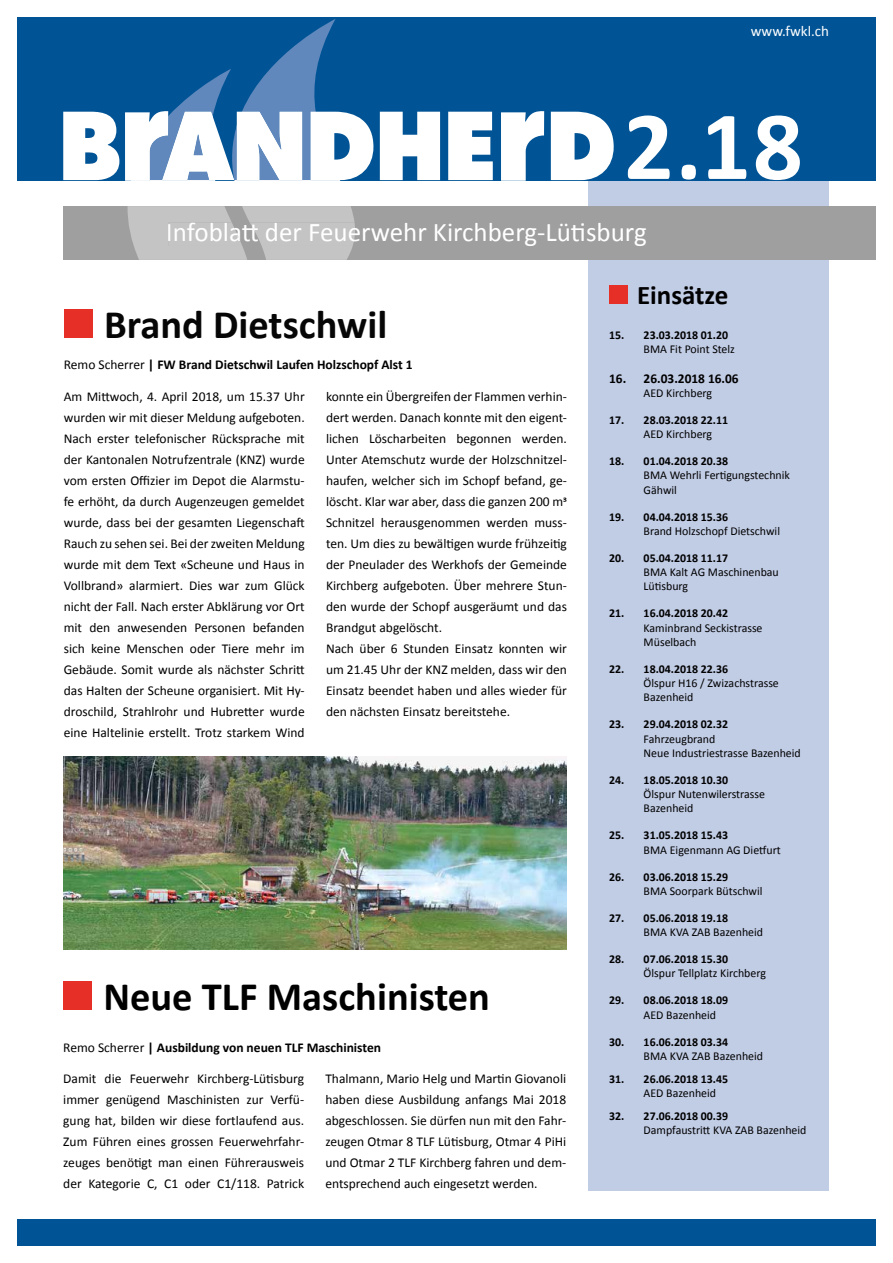
<style>
.page{position:relative;width:893px;height:1263px;background:#fff}
.page>*{position:absolute;margin:0;border:0;box-sizing:border-box;transform-origin:0 0}
.t1{font:700 98.55px "Calibri";color:#fff}
.t2{font:700 40.5px "Calibri";color:#000}
.t3{font:700 40.5px "Calibri";color:#070606}
.t4{font:27px "Calibri";color:#fff}
.t5{font:700 27px "Calibri";color:#000}
.t6{font:15px "Calibri";color:#fff}
.t7{font:13.5px/21px "Calibri";color:#000;text-align:justify}
.t8{font:700 13.5px "Calibri";color:#000}
.t9{font:12px/14.2px "Calibri";color:#000}
.t10{font:700 12px "Calibri";color:#000}
.s1{font-weight:400}
</style>
<div class="page">
<div style="left:17px;top:1219px;width:859px;height:27px;background:#005496"></div>
<div style="left:588px;top:26px;width:241px;height:1164px;background:#c1cce5"></div>
<div style="left:17px;top:17px;width:859px;height:163px;background:#005496"></div>
<div style="left:64px;top:206px;width:812px;height:54px;background:#9f9f9f"></div>
<svg style="left:63px;top:112px;width:56px;height:68px;background:#dbe6f0"></svg>
<svg style="left:380px;top:112px;width:60px;height:68px"></svg>
<svg style="left:448px;top:112px;width:45px;height:68px;background:#e1eaf2"></svg>
<svg style="left:551px;top:112px;width:63px;height:68px"></svg>
<svg style="left:501px;top:111px;width:43px;height:70px"></svg>
<svg style="left:125px;top:19px;width:248px;height:241px"></svg>
<img style="left:63px;top:756px;width:504px;height:193px">
<div style="left:64px;top:309px;width:28px;height:29px;background:#e63027"></div>
<div style="left:63px;top:981px;width:29px;height:29px;background:#e63027"></div>
<div style="left:609px;top:285px;width:19px;height:19px;background:#e63027"></div>
<p class="t6" style="left:751px;top:22px;width:80px">www.fwkl.ch</p>
<h1 class="t1" style="left:624px;top:85px;width:181px">2.18</h1>
<h3 class="t4" style="left:166px;top:215px;width:482px">Infoblatt der Feuerwehr Kirchberg-Lütisburg</h3>
<h2 class="t3" style="left:104px;top:299px;width:285px">Brand Dietschwil</h2>
<p class="t8" style="left:64px;top:356px;width:350px"><span class="s1">Remo Scherrer</span> | FW Brand Dietschwil Laufen Holzschopf Alst 1</p>
<p class="t7" style="left:64px;top:386px;width:242px">Am Mittwoch, 4. April 2018, um 15.37 Uhr wurden wir mit dieser Meldung aufgeboten.<br>Nach erster telefonischer Rücksprache mit der Kantonalen Notrufzentrale (KNZ) wurde vom ersten Offizier im Depot die Alarmstu&shy;fe erhöht, da durch Augenzeugen gemeldet wurde, dass bei der gesamten Liegenschaft Rauch zu sehen sei. Bei der zweiten Meldung wurde mit dem Text «Scheune und Haus in Vollbrand» alarmiert. Dies war zum Glück nicht der Fall. Nach erster Abklärung vor Ort mit den anwesenden Personen befanden sich keine Menschen oder Tiere mehr im Gebäude. Somit wurde als nächster Schritt das Halten der Scheune organisiert. Mit Hy&shy;droschild, Strahlrohr und Hubretter wurde eine Haltelinie erstellt. Trotz starkem Wind</p>
<p class="t7" style="left:326px;top:386px;width:242px;text-align:left">konnte ein Übergreifen der Flammen verhin&shy;dert werden. Danach konnte mit den eigent&shy;lichen Löscharbeiten begonnen werden.<br>Unter Atemschutz wurde der Holzschnitzel&shy;haufen, welcher sich im Schopf befand, ge&shy;löscht. Klar war aber, dass die ganzen 200 m3<br>Schnitzel herausgenommen werden muss&shy;ten. Um dies zu bewältigen wurde frühzeitig der Pneulader des Werkhofs der Gemeinde Kirchberg aufgeboten. Über mehrere Stun&shy;den wurde der Schopf ausgeräumt und das Brandgut abgelöscht.<br>Nach über 6 Stunden Einsatz konnten wir um 21.45 Uhr der KNZ melden, dass wir den Einsatz beendet haben und alles wieder für den nächsten Einsatz bereitstehe.</p>
<h2 class="t2" style="left:104px;top:971px;width:388px">Neue TLF Maschinisten</h2>
<p class="t8" style="left:63px;top:1039px;width:319px"><span class="s1">Remo Scherrer</span> | Ausbildung von neuen TLF Maschinisten</p>
<p class="t7" style="left:63px;top:1068px;width:242px">Damit die Feuerwehr Kirchberg-Lütisburg immer genügend Maschinisten zur Verfü&shy;gung hat, bilden wir diese fortlaufend aus.<br>Zum Führen eines grossen Feuerwehrfahr&shy;zeuges benötigt man einen Führerausweis der Kategorie C, C1 oder C1/118. Patrick</p>
<p class="t7" style="left:325px;top:1068px;width:242px">Thalmann, Mario Helg und Martin Giovanoli haben diese Ausbildung anfangs Mai 2018 abgeschlossen. Sie dürfen nun mit den Fahr&shy;zeugen Otmar 8 TLF Lütisburg, Otmar 4 PiHi und Otmar 2 TLF Kirchberg fahren und dem&shy;entsprechend auch eingesetzt werden.</p>
<h3 class="t5" style="left:637px;top:278px;width:93px">Einsätze</h3>
<p class="t10" style="left:609px;top:328px;width:120px">15. 23.03.2018 01.20</p>
<p class="t9" style="left:644px;top:342px;width:93px">BMA Fit Point Stelz</p>
<p class="t8" style="left:609px;top:370px;width:131px">16. 26.03.2018 16.06</p>
<p class="t9" style="left:644px;top:386px;width:70px">AED Kirchberg</p>
<p class="t10" style="left:609px;top:412px;width:120px">17. 28.03.2018 22.11</p>
<p class="t9" style="left:644px;top:427px;width:70px">AED Kirchberg</p>
<p class="t10" style="left:609px;top:454px;width:120px">18. 01.04.2018 20.38</p>
<p class="t9" style="left:644px;top:468px;width:148px">BMA Wehrli Fertigungstechnik<br>Gähwil</p>
<p class="t10" style="left:609px;top:509px;width:120px">19. 04.04.2018 15.36</p>
<p class="t9" style="left:644px;top:524px;width:138px">Brand Holzschopf Dietschwil</p>
<p class="t10" style="left:609px;top:550px;width:120px">20. 05.04.2018 11.17</p>
<p class="t9" style="left:644px;top:565px;width:137px">BMA Kalt AG Maschinenbau<br>Lütisburg</p>
<p class="t10" style="left:609px;top:606px;width:120px">21. 16.04.2018 20.42</p>
<p class="t9" style="left:644px;top:620px;width:120px">Kaminbrand Seckistrasse<br>Müselbach</p>
<p class="t10" style="left:609px;top:661px;width:120px">22. 18.04.2018 22.36</p>
<p class="t9" style="left:644px;top:676px;width:137px">Ölspur H16 / Zwizachstrasse<br>Bazenheid</p>
<p class="t10" style="left:609px;top:717px;width:120px">23. 29.04.2018 02.32</p>
<p class="t9" style="left:644px;top:731px;width:159px">Fahrzeugbrand<br>Neue Industriestrasse Bazenheid</p>
<p class="t10" style="left:609px;top:772px;width:120px">24. 18.05.2018 10.30</p>
<p class="t9" style="left:644px;top:787px;width:123px">Ölspur Nutenwilerstrasse<br>Bazenheid</p>
<p class="t10" style="left:609px;top:828px;width:120px">25. 31.05.2018 15.43</p>
<p class="t9" style="left:644px;top:842px;width:139px">BMA Eigenmann AG Dietfurt</p>
<p class="t10" style="left:609px;top:869px;width:120px">26. 03.06.2018 15.29</p>
<p class="t9" style="left:644px;top:884px;width:120px">BMA Soorpark Bütschwil</p>
<p class="t10" style="left:609px;top:910px;width:120px">27. 05.06.2018 19.18</p>
<p class="t9" style="left:644px;top:925px;width:121px">BMA KVA ZAB Bazenheid</p>
<p class="t10" style="left:609px;top:952px;width:120px">28. 07.06.2018 15.30</p>
<p class="t9" style="left:644px;top:966px;width:124px">Ölspur Tellplatz Kirchberg</p>
<p class="t10" style="left:609px;top:993px;width:120px">29. 08.06.2018 18.09</p>
<p class="t9" style="left:644px;top:1007px;width:74px">AED Bazenheid</p>
<p class="t10" style="left:609px;top:1034px;width:120px">30. 16.06.2018 03.34</p>
<p class="t9" style="left:644px;top:1049px;width:121px">BMA KVA ZAB Bazenheid</p>
<p class="t10" style="left:609px;top:1071px;width:120px">31. 26.06.2018 13.45</p>
<p class="t9" style="left:644px;top:1086px;width:74px">AED Bazenheid</p>
<p class="t10" style="left:609px;top:1108px;width:120px">32. 27.06.2018 00.39</p>
<p class="t9" style="left:644px;top:1123px;width:164px">Dampfaustritt KVA ZAB Bazenheid</p>
</div>
